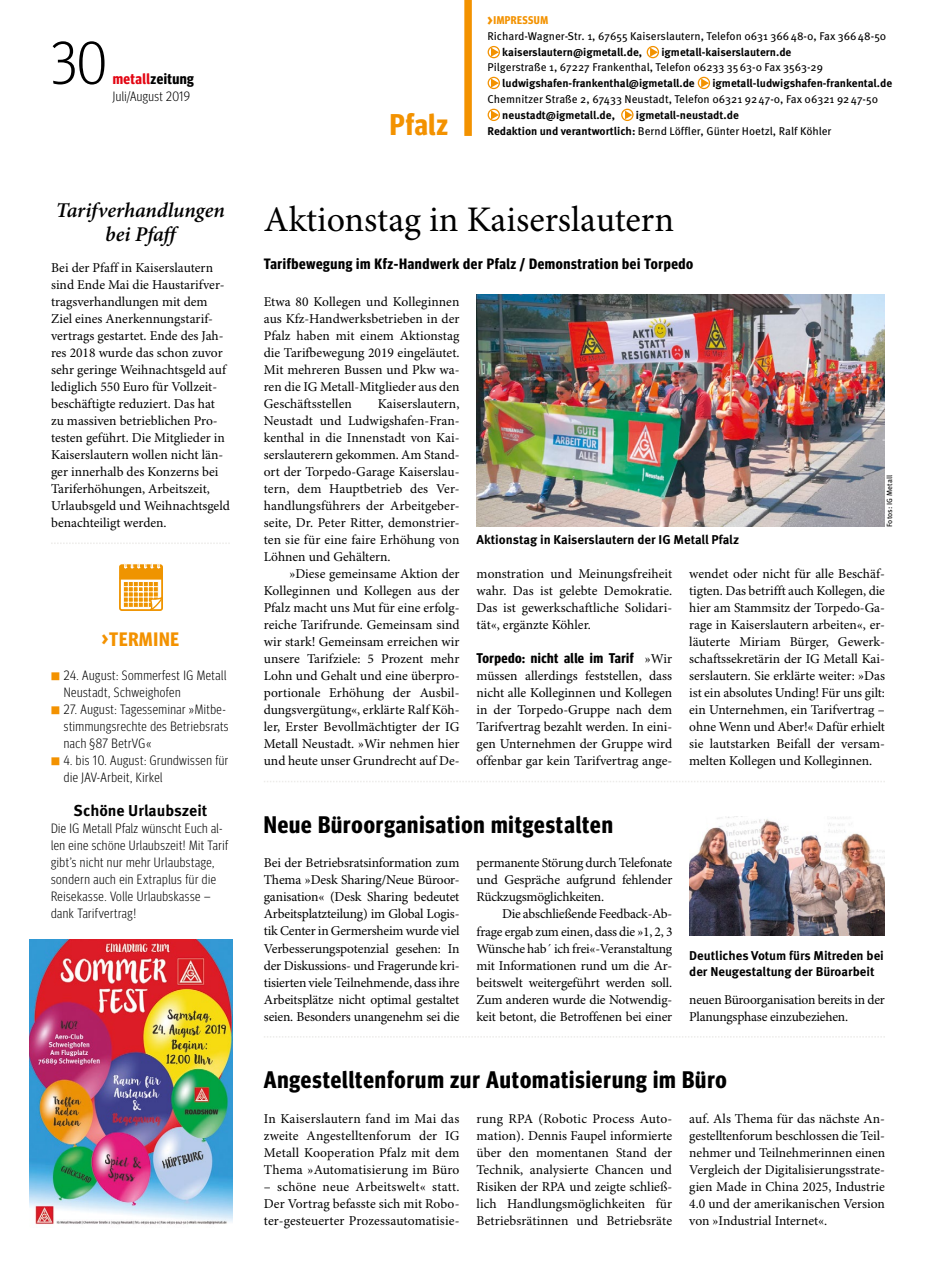
<style>
.page{position:relative;width:936px;height:1285px;background:#fff}
.page>*{position:absolute;margin:0;border:0;box-sizing:border-box;transform-origin:0 0}
.t1{font:300 60px "Meta Headline Cond OT";color:#000}
.t2{font:36px "Minion Pro";color:#000}
.t3{font:700 30px "Meta Headline Cond OT";letter-spacing:.03em;color:#f39200}
.t4{font:700 24px "Meta Headline Cond OT";letter-spacing:.04em;color:#000}
.t5{font:italic 600 21px/24px "Minion Pro";letter-spacing:-.005em;color:#000;text-align:center}
.t6{font:700 19.5px "Meta Headline Cond OT";letter-spacing:.04em;color:#f39200}
.t7{font:700 15.75px "Meta OT";letter-spacing:-.005em;color:#000}
.t8{font:700 15px "Meta Headline Cond OT";letter-spacing:.04em;color:#000}
.t9{font:700 14.1px "Meta Headline Cond OT";letter-spacing:.03em;color:#000}
.t10{font:13.5px/17px "Minion Pro";color:#000;text-align:justify}
.t11{font:300 13.5px/17px "Meta Headline Cond OT";letter-spacing:.04em;color:#000}
.t12{font:700 12.75px/15.8px "Meta OT";color:#000}
.t13{font:700 11.25px/15.8px "Meta OT";color:#000}
.t14{font:11.25px "Meta OT";color:#000}
.t15{font:700 11.25px "Meta Headline Cond OT";letter-spacing:.04em;color:#f39200}
.t16{font:7.5px "Meta OT";letter-spacing:.01em;color:#000}
.s1{color:#e30613}
.s2{font-family:"Meta OT";font-weight:700;font-size:10.5px;color:#f39200}
.s3{font-size:15.75px}
.s4{font-weight:400}
.s5{font-family:"Minion Pro";font-weight:400;font-size:13.5px}
</style>
<div class="page">
<div style="left:464px;top:0;width:8px;height:136px;background:#f39200"></div>
<svg style="left:51px;top:543px;width:179px;height:1px"></svg>
<svg style="left:119px;top:563px;width:44px;height:48px"></svg>
<div style="left:487px;top:109px;width:13px;height:12px;border:1px solid #f39200;border-radius:50%"></div>
<svg style="left:491px;top:110px;width:8px;height:9px"></svg>
<div style="left:621px;top:109px;width:12px;height:12px;border:1px solid #f39200;border-radius:50%"></div>
<svg style="left:624px;top:110px;width:8px;height:9px"></svg>
<div style="left:487px;top:77px;width:13px;height:12px;border:1px solid #f39200;border-radius:50%"></div>
<svg style="left:491px;top:78px;width:8px;height:10px"></svg>
<div style="left:697px;top:77px;width:13px;height:12px;border:1px solid #f39200;border-radius:50%"></div>
<svg style="left:701px;top:78px;width:8px;height:10px"></svg>
<div style="left:487px;top:46px;width:13px;height:12px;border:1px solid #f39200;border-radius:50%"></div>
<svg style="left:491px;top:48px;width:8px;height:9px"></svg>
<div style="left:646px;top:46px;width:13px;height:12px;border:1px solid #f39200;border-radius:50%"></div>
<svg style="left:650px;top:48px;width:8px;height:9px"></svg>
<img style="left:476px;top:294px;width:408px;height:233px">
<img style="left:29px;top:939px;width:204px;height:286px">
<img style="left:689px;top:816px;width:195px;height:119px">
<svg style="left:264px;top:781px;width:620px;height:1px"></svg>
<svg style="left:264px;top:1036px;width:620px;height:1px"></svg>
<h1 class="t1" style="left:50px;top:27px;width:58px">30</h1>
<p class="t8" style="left:113px;top:70px;width:83px"><span class="s1">metall</span>zeitung</p>
<p class="t11" style="left:113px;top:87px;width:79px">Juli/August 2019</p>
<h3 class="t5" style="left:56px;top:199px;width:170px">Tarifverhandlungen bei Pfaff</h3>
<p class="t10" style="left:51px;top:259px;width:180px;text-align:left">Bei der Pfaff in Kaiserslautern sind Ende Mai die Haustarifver&shy;tragsverhandlungen mit dem<br>Ziel eines Anerkennungstarif&shy;vertrags gestartet. Ende des Jah&shy;res 2018 wurde das schon zuvor sehr geringe Weihnachtsgeld auf lediglich 550 Euro für Vollzeit&shy;beschäftigte reduziert. Das hat zu massiven betrieblichen Pro&shy;testen geführt. Die Mitglieder in<br>Kaiserslautern wollen nicht län&shy;ger innerhalb des Konzerns bei<br>Tariferhöhungen, Arbeitszeit,<br>Urlaubsgeld und Weihnachtsgeld benachteiligt werden.</p>
<h3 class="t6" style="left:102px;top:627px;width:79px">&gt;TERMINE</h3>
<p class="t11" style="left:64px;top:666px;width:164px;text-indent:-13px"><span class="s2">■</span> 24. August: Sommerfest IG Metall<br>Neustadt, Schweighofen</p>
<p class="t11" style="left:64px;top:700px;width:166px;text-indent:-13px"><span class="s2">■</span> 27. August: Tagesseminar »Mitbe&shy;stimmungsrechte des Betriebsrats nach §87 BetrVG«</p>
<p class="t11" style="left:64px;top:751px;width:166px;text-indent:-13px"><span class="s2">■</span> 4. bis 10. August: Grundwissen für die JAV-Arbeit, Kirkel</p>
<p class="t7" style="left:74px;top:800px;width:135px">Schöne Urlaubszeit</p>
<p class="t11" style="left:51px;top:819px;width:178px">Die IG Metall Pfalz wünscht Euch al&shy;len eine schöne Urlaubszeit! Mit Tarif gibt’s nicht nur mehr Urlaubstage, sondern auch ein Extraplus für die Reisekasse. Volle Urlaubskasse – dank Tarifvertrag!</p>
<h3 class="t3" style="left:390px;top:106px;width:60px">Pfalz</h3>
<p class="t15" style="left:487px;top:13px;width:62px"><span class="s3">&gt;</span>IMPRESSUM</p>
<p class="t14" style="left:487px;top:29px;width:400px">Richard-Wagner-Str. 1, 67655 Kaiserslautern, Telefon 0631 366 48-0, Fax 366 48-50</p>
<p class="t13" style="left:502px;top:44px;width:141px">kaiserslautern@igmetall.de,</p>
<p class="t13" style="left:661px;top:44px;width:131px">igmetall-kaiserslautern.de</p>
<p class="t14" style="left:487px;top:61px;width:337px">Pilgerstraße 1, 67227 Frankenthal, Telefon 06233 35 63-0 Fax 3563-29</p>
<p class="t13" style="left:502px;top:76px;width:194px">ludwigshafen-frankenthal@igmetall.de</p>
<p class="t13" style="left:712px;top:76px;width:181px">igmetall-ludwigshafen-frankental.de</p>
<p class="t14" style="left:487px;top:92px;width:392px">Chemnitzer Straße 2, 67433 Neustadt, Telefon 06321 92 47-0, Fax 06321 92 47-50</p>
<p class="t13" style="left:502px;top:107px;width:114px">neustadt@igmetall.de,</p>
<p class="t13" style="left:487px;top:107px;width:345px;text-indent:148px">igmetall-neustadt.de<br>Redaktion und verantwortlich: <span class="s4">Bernd Löffler, Günter Hoetzl, Ralf Köhler</span></p>
<h2 class="t2" style="left:264px;top:198px;width:412px">Aktionstag in Kaiserslautern</h2>
<p class="t8" style="left:264px;top:255px;width:431px">Tarifbewegung im Kfz-Handwerk der Pfalz / Demonstration bei Torpedo</p>
<p class="t10" style="left:264px;top:293px;width:197px">Etwa 80 Kollegen und Kolleginnen aus Kfz-Handwerksbetrieben in der Pfalz haben mit einem Aktionstag die Tarifbewegung 2019 eingeläutet.<br>Mit mehreren Bussen und Pkw wa&shy;ren die IG Metall-Mitglieder aus den Geschäftsstellen</p>
<p class="t10" style="left:264px;top:395px;width:197px;text-indent:114px">Kaiserslautern, Neustadt und Ludwigshafen-Fran&shy;kenthal in die Innenstadt von Kai&shy;serslauterern gekommen. Am Stand&shy;ort der Torpedo-Garage Kaiserslau&shy;tern, dem Hauptbetrieb des Ver&shy;handlungsführers der Arbeitgeber&shy;seite, Dr. Peter Ritter, demonstrier&shy;ten sie für eine faire Erhöhung von Löhnen und Gehältern.</p>
<p class="t10" style="left:264px;top:565px;width:197px;text-indent:26px">»Diese gemeinsame Aktion der Kolleginnen und Kollegen aus der Pfalz macht uns Mut für eine erfolg&shy;reiche Tarifrunde. Gemeinsam sind wir stark! Gemeinsam erreichen wir unsere Tarifziele: 5 Prozent mehr Lohn und Gehalt und eine überpro&shy;portionale Erhöhung der Ausbil&shy;dungsvergütung«, erklärte Ralf Köh&shy;ler, Erster Bevollmächtigter der IG Metall Neustadt. »Wir nehmen hier und heute unser Grundrecht auf De-</p>
<p class="t10" style="left:476px;top:565px;width:197px">monstration und Meinungsfreiheit wahr. Das ist gelebte Demokratie.<br>Das ist gewerkschaftliche Solidari&shy;tät«, ergänzte Köhler.</p>
<p class="t16" style="left:885px;top:527px;width:53px;rotate:-90deg">Fotos: IG Metall</p>
<p class="t12" style="left:476px;top:531px;width:264px">Aktionstag in Kaiserslautern der IG Metall Pfalz</p>
<p class="t10" style="left:689px;top:565px;width:197px">wendet oder nicht für alle Beschäf&shy;tigten. Das betrifft auch Kollegen, die hier am Stammsitz der Torpedo-Ga&shy;rage in Kaiserslautern arbeiten«, er&shy;läuterte Miriam Bürger, Gewerk&shy;schaftssekretärin der IG Metall Kai&shy;serslautern. Sie erklärte weiter: »Das ist ein absolutes Unding! Für uns gilt: ein Unternehmen, ein Tarifvertrag – ohne Wenn und Aber!« Dafür erhielt sie lautstarken Beifall der versam&shy;melten Kollegen und Kolleginnen.</p>
<p class="t9" style="left:476px;top:649px;width:197px">Torpedo: nicht alle im Tarif <span class="s5">»Wir</span></p>
<p class="t10" style="left:476px;top:667px;width:197px">müssen allerdings feststellen, dass nicht alle Kolleginnen und Kollegen in der Torpedo-Gruppe nach dem Tarifvertrag bezahlt werden. In eini&shy;gen Unternehmen der Gruppe wird offenbar gar kein Tarifvertrag ange-</p>
<h3 class="t4" style="left:264px;top:810px;width:350px">Neue Büroorganisation mitgestalten</h3>
<p class="t10" style="left:264px;top:855px;width:197px">Bei der Betriebsratsinformation zum Thema »Desk Sharing/Neue Büroor&shy;ganisation« (Desk Sharing bedeutet Arbeitsplatzteilung) im Global Logis&shy;tik Center in Germersheim wurde viel Verbesserungspotenzial gesehen: In der Diskussions- und Fragerunde kri&shy;tisierten viele Teilnehmende, dass ihre Arbeitsplätze nicht optimal gestaltet seien. Besonders unangenehm sei die</p>
<p class="t10" style="left:476px;top:855px;width:197px">permanente Störung durch Telefonate und Gespräche aufgrund fehlender Rückzugsmöglichkeiten.</p>
<p class="t10" style="left:476px;top:906px;width:197px;text-indent:26px">Die abschließende Feedback-Ab&shy;frage ergab zum einen, dass die »1, 2, 3<br>Wünsche hab´ ich frei«-Veranstaltung mit Informationen rund um die Ar&shy;beitswelt weitergeführt werden soll.<br>Zum anderen wurde die Notwendig&shy;keit betont, die Betroffenen bei einer</p>
<p class="t12" style="left:689px;top:948px;width:196px">Deutliches Votum fürs Mitreden bei der Neugestaltung der Büroarbeit</p>
<p class="t10" style="left:689px;top:991px;width:197px">neuen Büroorganisation bereits in der<br>Planungsphase einzubeziehen.</p>
<h3 class="t4" style="left:264px;top:1065px;width:464px">Angestelltenforum zur Automatisierung im Büro</h3>
<p class="t10" style="left:264px;top:1110px;width:197px">In Kaiserslautern fand im Mai das zweite Angestelltenforum der IG Metall Kooperation Pfalz mit dem Thema »Automatisierung im Büro</p>
<p class="t10" style="left:264px;top:1178px;width:197px">– schöne neue Arbeitswelt« statt.<br>Der Vortrag befasste sich mit Robo&shy;ter-gesteuerter Prozessautomatisie-</p>
<p class="t10" style="left:476px;top:1110px;width:197px">rung RPA (Robotic Process Auto&shy;mation). Dennis Faupel informierte über den momentanen Stand der Technik, analysierte Chancen und Risiken der RPA und zeigte schließ&shy;lich Handlungsmöglichkeiten für Betriebsrätinnen und Betriebsräte</p>
<p class="t10" style="left:689px;top:1110px;width:197px">auf. Als Thema für das nächste An&shy;gestelltenforum beschlossen die Teil&shy;nehmer und Teilnehmerinnen einen Vergleich der Digitalisierungsstrate&shy;gien Made in China 2025, Industrie 4.0 und der amerikanischen Version von »Industrial Internet«.</p>
</div>
